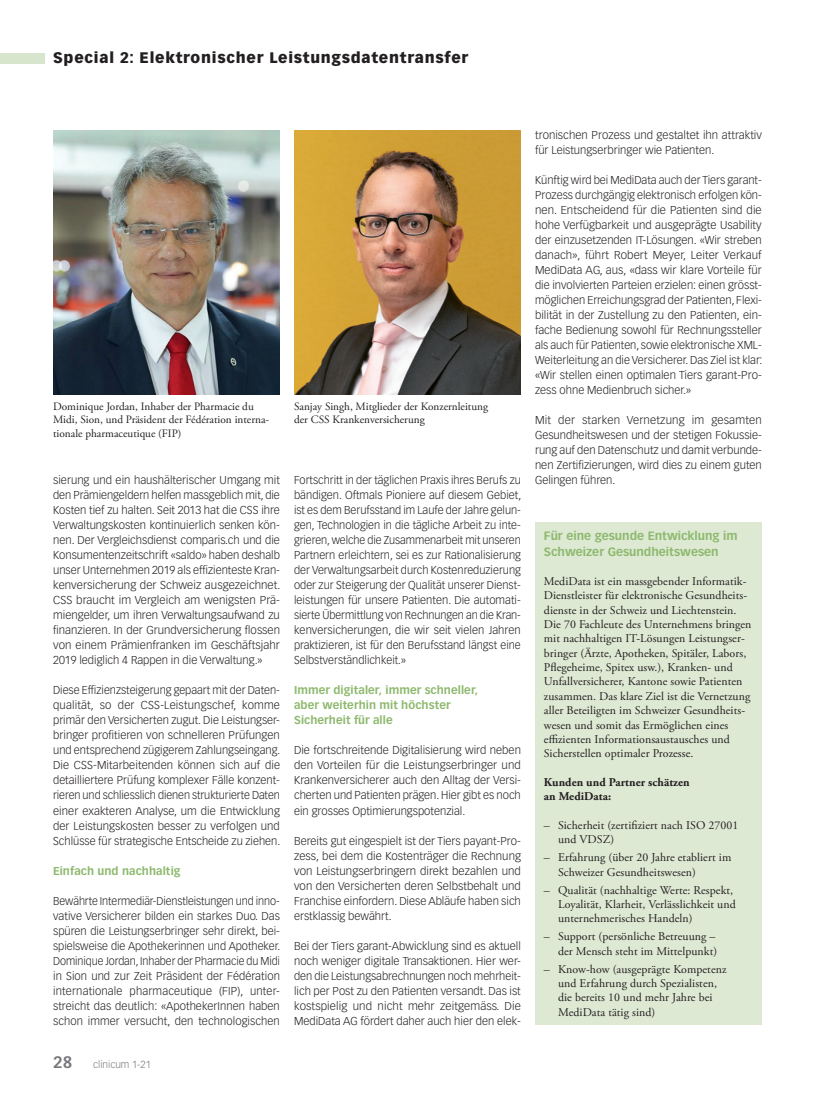
<style>
.page{position:relative;width:815px;height:1099px;background:#fff}
.page>*{position:absolute;margin:0;border:0;box-sizing:border-box;transform-origin:0 0}
.t1{font:900 15px "Vectora LT Std";letter-spacing:.05em;color:#231f20}
.Kastentext{font:11.88px/14.4px "Adobe Garamond Pro";letter-spacing:.005em;color:#231f20}
.Kastentitel{font:700 11.88px/16.2px "Vectora LT Std";color:#8db96e}
.Kastentext-2{font:700 11.88px/14.4px "Adobe Garamond Pro";letter-spacing:.005em;color:#231f20}
.Lauftext{font:300 11.25px/15px "Vectora LT Std";color:#231f20;text-align:justify}
.Lauftext-2{font:300 11.25px/15px "Vectora LT Std";color:#231f20;text-align:justify;scale:.96 1}
.Legende{font:11.25px/13.5px "Adobe Garamond Pro";color:#231f20}
.ZT_Special{font:700 11.25px/15px "Vectora LT Std";letter-spacing:.005em;color:#8db96e}
.t2{font:300 10px "Vectora LT Std";color:#76787b}
.s1{font-weight:700;font-size:16.25px}
</style>
<div class="page">
<div style="left:0;top:53px;width:45px;height:10px;background:#d8e5cd"></div>
<img style="left:53px;top:130px;width:227px;height:264px">
<img style="left:294px;top:130px;width:227px;height:264px">
<div style="left:535px;top:522px;width:227px;height:502px;background:#dee9d4"></div>
<h1 class="t1" style="left:53px;top:49px;width:417px">Special 2: Elektronischer Leistungsdatentransfer</h1>
<p class="Legende" style="left:53px;top:400px;width:218px">Dominique Jordan, Inhaber der Pharmacie du<br>Midi, Sion, und Präsident der Fédération interna&shy;tionale pharmaceutique (FIP)</p>
<p class="Legende" style="left:294px;top:400px;width:195px">Sanjay Singh, Mitglieder der Konzernleitung der CSS Krankenversicherung</p>
<p class="Lauftext" style="left:535px;top:128px;width:228px">tronischen Prozess und gestaltet ihn attraktiv für Leistungserbringer wie Patienten.</p>
<p class="Lauftext" style="left:535px;top:173px;width:229px;text-align:left">Künftig wird bei MediData auch der Tiers garant-Prozess durchgängig elektronisch erfolgen kön&shy;nen. Entscheidend fü r die Patienten sind die hohe Verfügbarkeit und ausgeprägte Usability der einzusetzenden IT-Lösungen. «Wir streben danach», fü hrt Robert Meyer, Leiter Verkauf MediData AG, aus, «dass wir klare Vorteile für die involvierten Parteien erzielen: einen grösst&shy;möglichen Erreichungsgrad der Patienten, Flexi&shy;bilität in der Zustellung zu den Patienten, ein&shy;fache Bedienung sowohl fü r Rechnungssteller als auch fü r Patienten, sowie elektronische XML-Weiterleitung an die Versicherer. Das Ziel ist klar: «Wir stellen einen optimalen Tiers garant-Pro&shy;zess ohne Medienbruch sicher.»</p>
<p class="Lauftext" style="left:535px;top:413px;width:228px">Mit der starken Vernetzung im gesamten Gesundheitswesen und der stetigen Fokussie&shy;rung auf den Datenschutz und damit verbunde&shy;nen Zertifizierungen, wird dies zu einem guten</p>
<p class="Lauftext" style="left:53px;top:473px;width:228px">sierung und ein haushälterischer Umgang mit</p>
<p class="Lauftext" style="left:535px;top:473px;width:82px">Gelingen führen.</p>
<p class="Lauftext" style="left:53px;top:488px;width:229px">den Prämiengeldern helfen massgeblich mit, die Kosten tief zu halten. Seit 2013 hat die CSS ihre Verwaltungskosten kontinuierlich senken kön&shy;nen. Der Vergleichsdienst comparis.ch und die Konsumentenzeitschrift «saldo» haben deshalb unser Unternehmen 2019 als effizienteste Kran&shy;kenversicherung der Schweiz ausgezeichnet.<br>CSS braucht im Vergleich am wenigsten Prä&shy;miengelder, um ihren Verwaltungsaufwand zu finanzieren. In der Grundversicherung flossen von einem Prämienfranken im Geschäftsjahr 2019 lediglich 4 Rappen in die Verwaltung.»</p>
<p class="Lauftext" style="left:53px;top:683px;width:229px">Diese Effizienzsteigerung gepaart mit der Daten&shy;qualität, so der CSS-Leistungschef, komme primär den Versicherten zugut. Die Leistungser&shy;bringer profitieren von schnelleren Prüfungen und entsprechend zügigerem Zahlungseingang.<br>Die CSS-Mitarbeitenden können sich auf die detailliertere Prüfung komplexer Fälle konzent&shy;rieren und schliesslich dienen strukturierte Daten einer exakteren Analyse, um die Entwicklung der Leistungskosten besser zu verfolgen und Schlüsse für strategische Entscheide zu ziehen.</p>
<p class="ZT_Special" style="left:53px;top:863px;width:129px">Einfach und nachhaltig</p>
<p class="Lauftext-2" style="left:53px;top:893px;width:238px">Bewährte Intermediär-Dienstleistungen und inno&shy;vative Versicherer bilden ein starkes Duo. Das spüren die Leistungserbringer sehr direkt, bei&shy;spielsweise die Apothekerinnen und Apotheker.<br>Dominique Jordan, Inhaber der Pharmacie du Midi in Sion und zur Zeit Präsident der Fédération internationale pharmaceutique (FIP), unter&shy;streicht das deutlich: «ApothekerInnen haben schon immer versucht, den technologischen</p>
<p class="Lauftext" style="left:294px;top:473px;width:229px">Fortschritt in der täglichen Praxis ihres Berufs zu bändigen. Oftmals Pioniere auf diesem Gebiet, ist es dem Berufsstand im Laufe der Jahre gelun&shy;gen, Technologien in die tägliche Arbeit zu inte&shy;grieren, welche die Zusammenarbeit mit unseren Partnern erleichtern, sei es zur Rationalisierung der Verwaltungsarbeit durch Kostenreduzierung oder zur Steigerung der Qualität unserer Dienst&shy;leistungen für unsere Patienten. Die automati&shy;sierte Übermittlung von Rechnungen an die Kran&shy;kenversicherungen, die wir seit vielen Jahren praktizieren, ist für den Berufsstand längst eine Selbstverständlichkeit.»</p>
<p class="ZT_Special" style="left:294px;top:683px;width:186px">Immer digitaler, immer schneller, aber weiterhin mit höchster<br>Sicherheit für alle</p>
<p class="Lauftext" style="left:294px;top:743px;width:228px">Die fortschreitende Digitalisierung wird neben den Vorteilen für die Leistungserbringer und Krankenversicherer auch den Alltag der Versi&shy;cherten und Patienten prägen. Hier gibt es noch ein grosses Optimierungspotenzial.</p>
<p class="Lauftext" style="left:294px;top:833px;width:228px">Bereits gut eingespielt ist der Tiers payant-Pro&shy;zess, bei dem die Kostenträger die Rechnung von Leistungserbringern direkt bezahlen und von den Versicherten deren Selbstbehalt und Franchise einfordern. Diese Abläufe haben sich erstklassig bewährt.</p>
<p class="Lauftext" style="left:294px;top:938px;width:228px">Bei der Tiers garant-Abwicklung sind es aktuell noch weniger digitale Transaktionen. Hier wer&shy;den die Leistungsabrechnungen noch mehrheit&shy;lich per Post zu den Patienten versandt. Das ist kostspielig und nicht mehr zeitgemäss. Die MediData AG fördert daher auch hier den elek-</p>
<p class="Kastentitel" style="left:544px;top:527px;width:195px">Für eine gesunde Entwicklung im<br>Schweizer Gesundheitswesen</p>
<p class="Kastentext" style="left:544px;top:574px;width:209px">MediData ist ein massgebender Informatik-Dienstleister für elektronische Gesundheits&shy;dienste in der Schweiz und Liechtenstein.<br>Die 70 Fachleute des Unternehmens bringen mit nachhaltigen IT-Lösungen Leistungser&shy;bringer (Ärzte, Apotheken, Spitäler, Labors, Pflegeheime, Spitex usw.), Kranken- und Unfallversicherer, Kantone sowie Patienten zusammen. Das klare Ziel ist die Vernetzung aller Beteiligten im Schweizer Gesundheits&shy;wesen und somit das Ermöglichen eines effizienten Informationsaustausches und Sicherstellen optimaler Prozesse.</p>
<p class="Kastentext-2" style="left:544px;top:775px;width:147px">Kunden und Partner schätzen an MediData:</p>
<p class="Kastentext" style="left:558px;top:818px;width:182px;text-indent:-14px">– Sicherheit (zertifiziert nach ISO 27001 und VDSZ)</p>
<p class="Kastentext" style="left:558px;top:850px;width:175px;text-indent:-14px">– Erfahrung (über 20 Jahre etabliert im<br>Schweizer Gesundheitswesen)</p>
<p class="Kastentext" style="left:558px;top:883px;width:179px;text-indent:-14px">– Qualität (nachhaltige Werte: Respekt,<br>Loyalität, Klarheit, Verlässlichkeit und unternehmerisches Handeln)</p>
<p class="Kastentext" style="left:544px;top:929px;width:175px;text-align:right">– Support (persönliche Betreuung – der Mensch steht im Mittelpunkt)</p>
<p class="Kastentext" style="left:558px;top:962px;width:170px;text-indent:-14px">– Know-how (ausgeprägte Kompetenz und Erfahrung durch Spezialisten, die bereits 10 und mehr Jahre bei<br>MediData tätig sind)</p>
<p class="t2" style="left:53px;top:1058px;width:99px"><span class="s1">28</span> clinicum 1-21</p>
</div>
